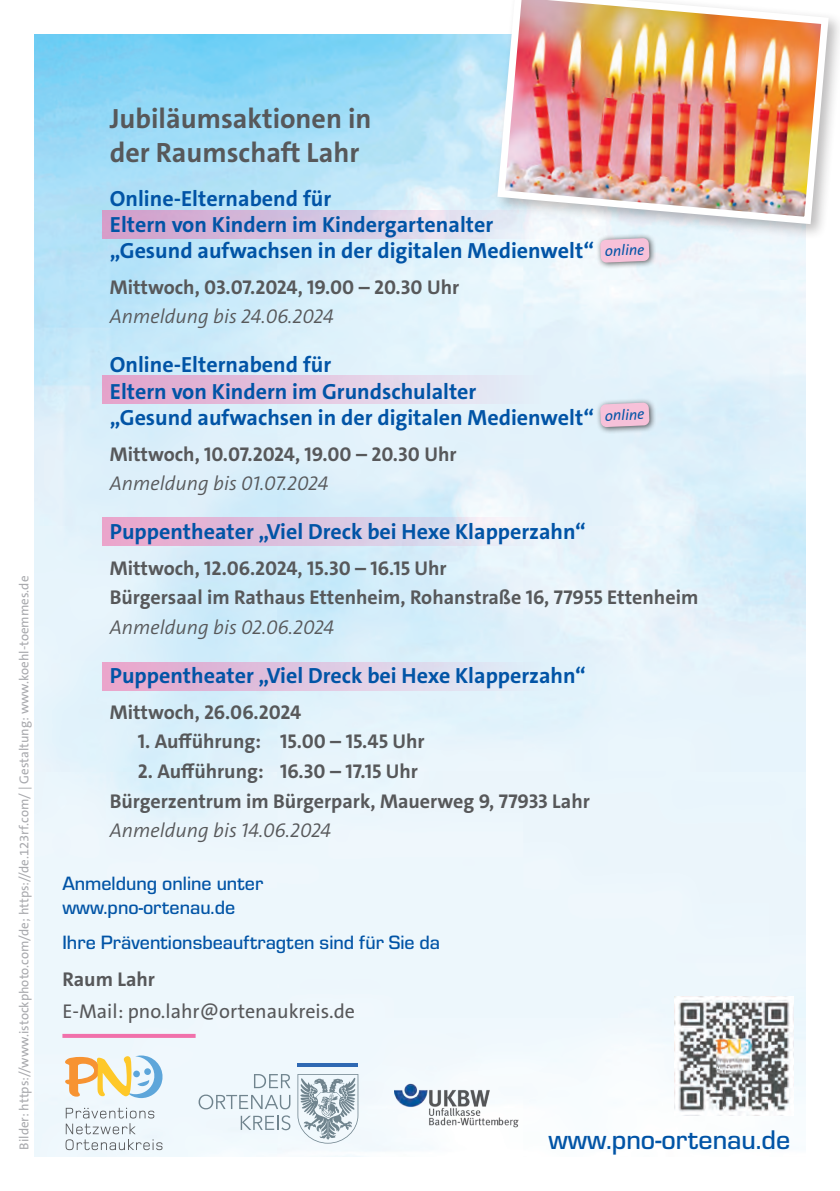
<style>
.page{position:relative;width:840px;height:1191px;background:#fff}
.page>*{position:absolute;margin:0;border:0;box-sizing:border-box;transform-origin:0 0}
.t1{font:700 28px/33.6px "The Sans";color:#57585a}
.t2{font:500 28px "Eurostile";color:#0154a6}
.t3{font:700 22px/26.4px "The Sans";color:#0154a6}
.t4{font:700 20px/29.6px "The Sans";color:#57585a}
.t5{font:italic 300 20px "The Sans";color:#57585a}
.t6{font:500 20px/24px "Eurostile";color:#0154a6}
.t7{font:20px "The Sans B W5 Plain";color:#57585a}
.t8{font:italic 15px "The Sans";color:#0154a6}
.t9{font:13px "The Sans B W5 Plain";color:#a8a9ad}
</style>
<div class="page">
<img style="left:34px;top:34px;width:771px;height:1123px">
<svg style="left:102px;top:210px;width:390px;height:28px;background:#d7c1de"></svg>
<div style="left:102px;top:376px;width:438px;height:28px;background:linear-gradient(to right,#e2a2ca,#e5f1fa)"></div>
<svg style="left:102px;top:518px;width:438px;height:28px;background:#e1c8e1"></svg>
<div style="left:102px;top:662px;width:438px;height:28px;background:linear-gradient(to right,#e4a2ca,#def0fa)"></div>
<hr style="left:62px;top:1034px;width:133px;height:4px;background:#f171ab">
<img style="left:673px;top:996px;width:119px;height:119px">
<div style="left:492px;top:0;width:347px;height:239px;background:#231f20;opacity:.3"></div>
<img style="left:493px;top:0;width:338px;height:228px">
<div style="left:595px;top:233px;width:60px;height:36px;background:#231f20;opacity:.75"></div>
<svg style="left:600px;top:238px;width:49px;height:25px"></svg>
<div style="left:595px;top:398px;width:60px;height:36px;background:#231f20;opacity:.75"></div>
<svg style="left:600px;top:402px;width:49px;height:25px"></svg>
<hr style="left:297px;top:1063px;width:61px;height:4px;background:#2f69b3">
<svg style="left:254px;top:1074px;width:36px;height:14px"></svg>
<svg style="left:198px;top:1094px;width:92px;height:15px"></svg>
<svg style="left:240px;top:1115px;width:50px;height:15px"></svg>
<svg style="left:297px;top:1074px;width:61px;height:69px"></svg>
<svg style="left:65px;top:1107px;width:97px;height:43px"></svg>
<svg style="left:65px;top:1055px;width:97px;height:43px"></svg>
<img style="left:394px;top:1079px;width:125px;height:52px">
<p class="t9" style="left:16px;top:1149px;width:575px;rotate:-90deg">Bilder: https://www.istockphoto.com/de; https://de.123rf.com/ | Gestaltung: www.koehl-toemmes.de</p>
<h1 class="t1" style="left:110px;top:102px;width:263px">Jubiläumsaktionen in der Raumschaft Lahr</h1>
<p class="t3" style="left:110px;top:185px;width:485px">Online-Elternabend für<br>Eltern von Kindern im Kindergartenalter<br>„Gesund aufwachsen in der digitalen Medienwelt“</p>
<p class="t4" style="left:110px;top:272px;width:350px">Mittwoch, 03.07.2024, 19.00 – 20.30 Uhr</p>
<p class="t5" style="left:110px;top:304px;width:225px">Anmeldung bis 24.06.2024</p>
<p class="t3" style="left:110px;top:352px;width:485px">Online-Elternabend für<br>Eltern von Kindern im Grundschulalter<br>„Gesund aufwachsen in der digitalen Medienwelt“</p>
<p class="t4" style="left:110px;top:439px;width:348px">Mittwoch, 10.07.2024, 19.00 – 20.30 Uhr</p>
<p class="t5" style="left:110px;top:471px;width:220px">Anmeldung bis 01.07.2024</p>
<p class="t3" style="left:110px;top:519px;width:477px">Puppentheater „Viel Dreck bei Hexe Klapperzahn“</p>
<p class="t4" style="left:110px;top:553px;width:589px">Mittwoch, 12.06.2024, 15.30 – 16.15 Uhr<br>Bürgersaal im Rathaus Ettenheim, Rohanstraße 16, 77955 Ettenheim</p>
<p class="t5" style="left:110px;top:614px;width:226px">Anmeldung bis 02.06.2024</p>
<p class="t3" style="left:110px;top:663px;width:477px">Puppentheater „Viel Dreck bei Hexe Klapperzahn“</p>
<p class="t4" style="left:110px;top:697px;width:193px">Mittwoch, 26.06.2024</p>
<p class="t4" style="left:138px;top:727px;width:288px">1. Aufführung: 15.00 – 15.45 Uhr</p>
<p class="t4" style="left:110px;top:756px;width:481px;text-indent:28px">2. Aufführung: 16.30 – 17.15 Uhr<br>Bürgerzentrum im Bürgerpark, Mauerweg 9, 77933 Lahr</p>
<p class="t5" style="left:110px;top:817px;width:223px">Anmeldung bis 14.06.2024</p>
<p class="t6" style="left:62px;top:870px;width:202px">Anmeldung online unter www.pno-ortenau.de</p>
<p class="t8" style="left:604px;top:241px;width:41px;rotate:-2deg">online</p>
<p class="t8" style="left:604px;top:406px;width:41px;rotate:-2deg">online</p>
<p class="t6" style="left:62px;top:929px;width:379px">Ihre Präventionsbeauftragten sind für Sie da</p>
<p class="t4" style="left:62px;top:965px;width:94px">Raum Lahr</p>
<p class="t7" style="left:62px;top:998px;width:294px">E-Mail: pno.lahr@ortenaukreis.de</p>
<h1 class="t2" style="left:548px;top:1120px;width:243px">www.pno-ortenau.de</h1>
</div>
